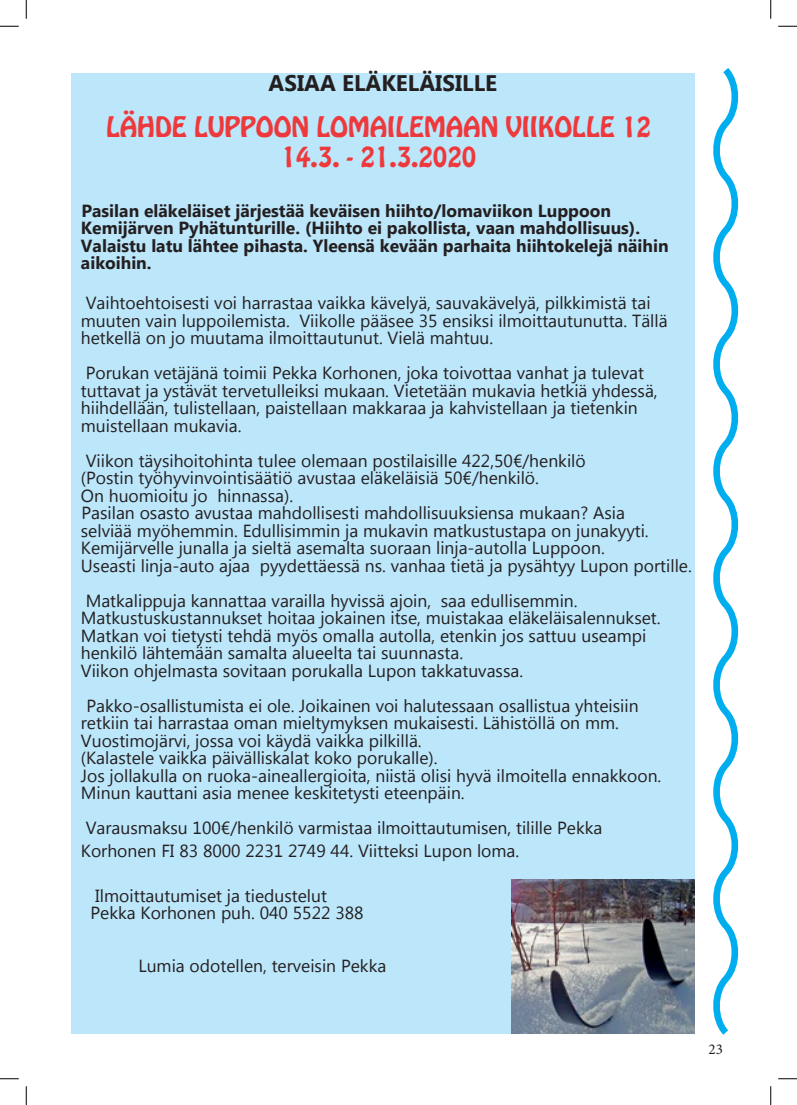
<style>
.page{position:relative;width:797px;height:1105px;background:#fff}
.page>*{position:absolute;margin:0;border:0;box-sizing:border-box;transform-origin:0 0}
.t1{font:25px/30px "Hobo Std";color:#ee393c;text-align:center}
.t2{font:700 22.5px "Microsoft New Tai Lue";color:#231f20}
.t3{font:17.5px/17.5px "Microsoft New Tai Lue";color:#231f20}
.t4{font:700 17.5px/17.5px "Microsoft New Tai Lue";color:#231f20}
.t5{font:15px "Minion Pro";color:#231f20}
</style>
<div class="page">
<svg style="left:713px;top:68px;width:26px;height:967px"></svg>
<div style="left:71px;top:74px;width:623px;height:960px;background:#bce6fa"></div>
<img style="left:512px;top:880px;width:182px;height:154px">
<svg style="left:0;top:25px;width:19px;height:2px"></svg>
<svg style="left:778px;top:25px;width:19px;height:2px"></svg>
<svg style="left:0;top:1078px;width:19px;height:1px"></svg>
<svg style="left:778px;top:1078px;width:19px;height:1px"></svg>
<svg style="left:25px;top:0;width:2px;height:19px"></svg>
<svg style="left:25px;top:1086px;width:2px;height:19px"></svg>
<svg style="left:770px;top:0;width:1px;height:19px"></svg>
<svg style="left:770px;top:1086px;width:1px;height:19px"></svg>
<p class="t2" style="left:268px;top:70px;width:230px">ASIAA ELÄKELÄISILLE</p>
<h1 class="t1" style="left:106px;top:112px;width:546px">LÄHDE LUPPOON LOMAILEMAAN VIIKOLLE 12<br>14.3. - 21.3.2020</h1>
<p class="t4" style="left:81px;top:203px;width:589px">Pasilan eläkeläiset järjestää keväisen hiihto/lomaviikon Luppoon Kemijärven Pyhätunturille. (Hiihto ei pakollista, vaan mahdollisuus).<br>Valaistu latu lähtee pihasta. Yleensä kevään parhaita hiihtokelejä näihin aikoihin.</p>
<p class="t3" style="left:81px;top:296px;width:588px">Vaihtoehtoisesti voi harrastaa vaikka kävelyä, sauvakävelyä, pilkkimistä tai muuten vain luppoilemista. Viikolle pääsee 35 ensiksi ilmoittautunutta. Tällä hetkellä on jo muutama ilmoittautunut. Vielä mahtuu.</p>
<p class="t3" style="left:81px;top:366px;width:578px">Porukan vetäjänä toimii Pekka Korhonen, joka toivottaa vanhat ja tulevat tuttavat ja ystävät tervetulleiksi mukaan. Vietetään mukavia hetkiä yhdessä, hiihdellään, tulistellaan, paistellaan makkaraa ja kahvistellaan ja tietenkin muistellaan mukavia.</p>
<p class="t3" style="left:81px;top:453px;width:612px">Viikon täysihoitohinta tulee olemaan postilaisille 422,50€/henkilö<br>(Postin työhyvinvointisäätiö avustaa eläkeläisiä 50€/henkilö.<br>On huomioitu jo hinnassa).<br>Pasilan osasto avustaa mahdollisesti mahdollisuuksiensa mukaan? Asia<br>selviää myöhemmin. Edullisimmin ja mukavin matkustustapa on junakyyti.<br>Kemijärvelle junalla ja sieltä asemalta suoraan linja-autolla Luppoon.<br>Useasti linja-auto ajaa pyydettäessä ns. vanhaa tietä ja pysähtyy Lupon portille.</p>
<p class="t3" style="left:81px;top:593px;width:581px">Matkalippuja kannattaa varailla hyvissä ajoin, saa edullisemmin.<br>Matkustuskustannukset hoitaa jokainen itse, muistakaa eläkeläisalennukset.<br>Matkan voi tietysti tehdä myös omalla autolla, etenkin jos sattuu useampi henkilö lähtemään samalta alueelta tai suunnasta.<br>Viikon ohjelmasta sovitaan porukalla Lupon takkatuvassa.</p>
<p class="t3" style="left:81px;top:698px;width:582px;text-indent:6px">Pakko-osallistumista ei ole. Joikainen voi halutessaan osallistua yhteisiin retkiin tai harrastaa oman mieltymyksen mukaisesti. Lähistöllä on mm.<br>Vuostimojärvi, jossa voi käydä vaikka pilkillä.<br>(Kalastele vaikka päivälliskalat koko porukalle).<br>Jos jollakulla on ruoka-aineallergioita, niistä olisi hyvä ilmoitella ennakkoon.<br>Minun kauttani asia menee keskitetysti eteenpäin.</p>
<p class="t3" style="left:81px;top:818px;width:523px;line-height:22.5px">Varausmaksu 100€/henkilö varmistaa ilmoittautumisen, tilille Pekka<br>Korhonen FI 83 8000 2231 2749 44. Viitteksi Lupon loma.</p>
<p class="t3" style="left:90px;top:888px;width:275px">Ilmoittautumiset ja tiedustelut<br>Pekka Korhonen puh. 040 5522 388</p>
<p class="t3" style="left:138px;top:958px;width:249px">Lumia odotellen, terveisin Pekka</p>
<p class="t5" style="left:708px;top:1039px;width:16px">23</p>
</div>
